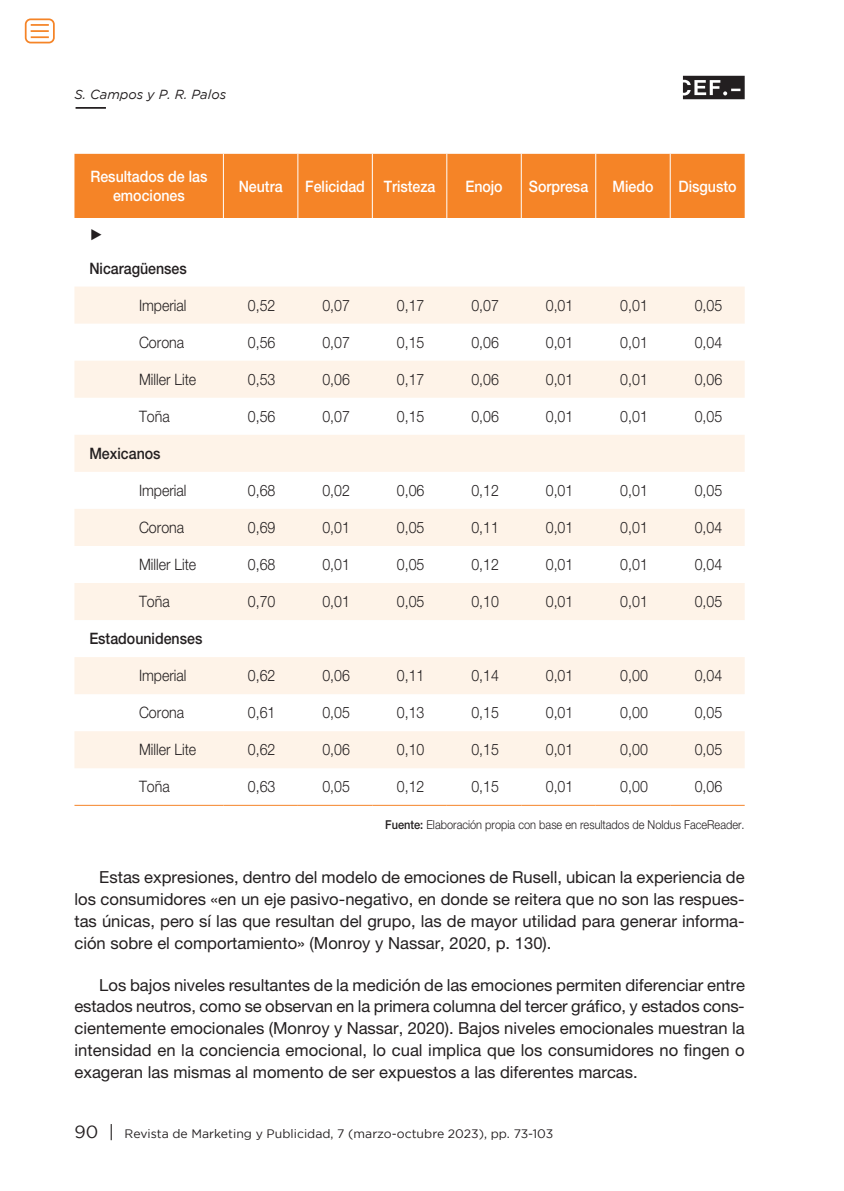
<style>
.page{position:relative;width:844px;height:1191px;background:#fff}
.page>*{position:absolute;margin:0;border:0;box-sizing:border-box;transform-origin:0 0}
.texto_normal{font:16.62px/21.9px "Helvetica Neue LT Std";color:#231f20;text-align:justify}
.t1{font:300 15.75px "Helvetica Neue LT Std";color:#231f20;scale:.9 1}
.t2{font:500 15.75px/18.4px "Helvetica Neue LT Std";color:#fff;text-align:center;scale:.9 1}
.t3{font:500 15.75px "Helvetica Neue LT Std";color:#231f20;scale:.9 1}
.Tablas_y_gráficos{font:700 15.75px "Arial";color:#231f20;scale:.9 1}
.t4{font:italic 13.12px "Gotham";color:#231f20}
.t5{font:12.25px "Gotham";color:#231f20}
.t6{font:300 12.25px "Helvetica Neue LT Std";color:#231f20;scale:.9 1}
.s1{font-weight:500}
.s2{font-size:17.5px}
</style>
<div class="page">
<svg style="left:682px;top:76px;width:62px;height:23px"></svg>
<hr style="left:76px;top:107px;width:30px;height:2px;background:#231f20">
<div style="left:74px;top:154px;width:670px;height:64px;background:#f58427"></div>
<svg style="left:74px;top:287px;width:670px;height:481px;fill:#fef3e8"></svg>
<hr style="left:74px;top:805px;width:149px;height:1px;background:#f58427">
<hr style="left:223px;top:805px;width:75px;height:1px;background:#f58427">
<hr style="left:298px;top:805px;width:74px;height:1px;background:#f58427">
<hr style="left:372px;top:805px;width:74px;height:1px;background:#f58427">
<hr style="left:446px;top:805px;width:75px;height:1px;background:#f58427">
<hr style="left:521px;top:805px;width:74px;height:1px;background:#f58427">
<hr style="left:595px;top:805px;width:75px;height:1px;background:#f58427">
<hr style="left:670px;top:805px;width:74px;height:1px;background:#f58427">
<hr style="left:223px;top:154px;width:1px;height:64px;background:#fff">
<hr style="left:297px;top:154px;width:1px;height:64px;background:#fff">
<hr style="left:372px;top:154px;width:1px;height:64px;background:#fff">
<hr style="left:446px;top:154px;width:1px;height:64px;background:#fff">
<hr style="left:520px;top:154px;width:1px;height:64px;background:#fff">
<hr style="left:595px;top:154px;width:1px;height:64px;background:#fff">
<hr style="left:669px;top:154px;width:1px;height:64px;background:#fff">
<div style="left:25px;top:18px;width:30px;height:25px;border:2px solid #f58427;border-radius:5px"></div>
<svg style="left:31px;top:24px;width:18px;height:14px"></svg>
<p class="t4" style="left:74px;top:87px;width:153px">S. Campos y P. R. Palos</p>
<p class="t2" style="left:90px;top:167px;width:131px">Resultados de las emociones</p>
<p class="t2" style="left:239px;top:177px;width:50px">Neutra</p>
<p class="t2" style="left:305px;top:177px;width:68px">Felicidad</p>
<p class="t2" style="left:383px;top:177px;width:59px">Tristeza</p>
<p class="t2" style="left:465px;top:177px;width:43px">Enojo</p>
<p class="t2" style="left:528px;top:177px;width:67px">Sorpresa</p>
<p class="t2" style="left:612px;top:177px;width:47px">Miedo</p>
<p class="t2" style="left:678px;top:177px;width:66px">Disgusto</p>
<p class="Tablas_y_gráficos" style="left:89px;top:223px;width:17px">►</p>
<p class="t3" style="left:89px;top:259px;width:110px">Nicaragüenses</p>
<p class="t1" style="left:139px;top:295px;width:54px">Imperial</p>
<p class="t1" style="left:248px;top:295px;width:32px">0,52</p>
<p class="t1" style="left:322px;top:295px;width:32px">0,07</p>
<p class="t1" style="left:397px;top:295px;width:32px">0,17</p>
<p class="t1" style="left:471px;top:295px;width:32px">0,07</p>
<p class="t1" style="left:545px;top:295px;width:32px">0,01</p>
<p class="t1" style="left:620px;top:295px;width:32px">0,01</p>
<p class="t1" style="left:694px;top:295px;width:32px">0,05</p>
<p class="t1" style="left:139px;top:332px;width:52px">Corona</p>
<p class="t1" style="left:248px;top:332px;width:32px">0,56</p>
<p class="t1" style="left:322px;top:332px;width:32px">0,07</p>
<p class="t1" style="left:397px;top:332px;width:32px">0,15</p>
<p class="t1" style="left:471px;top:332px;width:32px">0,06</p>
<p class="t1" style="left:545px;top:332px;width:32px">0,01</p>
<p class="t1" style="left:620px;top:332px;width:32px">0,01</p>
<p class="t1" style="left:694px;top:332px;width:32px">0,04</p>
<p class="t1" style="left:139px;top:369px;width:65px">Miller Lite</p>
<p class="t1" style="left:248px;top:369px;width:32px">0,53</p>
<p class="t1" style="left:322px;top:369px;width:32px">0,06</p>
<p class="t1" style="left:397px;top:369px;width:32px">0,17</p>
<p class="t1" style="left:471px;top:369px;width:32px">0,06</p>
<p class="t1" style="left:545px;top:369px;width:32px">0,01</p>
<p class="t1" style="left:620px;top:369px;width:32px">0,01</p>
<p class="t1" style="left:694px;top:369px;width:32px">0,06</p>
<p class="t1" style="left:139px;top:407px;width:36px">Toña</p>
<p class="t1" style="left:248px;top:407px;width:32px">0,56</p>
<p class="t1" style="left:322px;top:407px;width:32px">0,07</p>
<p class="t1" style="left:397px;top:407px;width:32px">0,15</p>
<p class="t1" style="left:471px;top:407px;width:32px">0,06</p>
<p class="t1" style="left:545px;top:407px;width:32px">0,01</p>
<p class="t1" style="left:620px;top:407px;width:32px">0,01</p>
<p class="t1" style="left:694px;top:407px;width:32px">0,05</p>
<p class="t3" style="left:89px;top:444px;width:81px">Mexicanos</p>
<p class="t1" style="left:139px;top:481px;width:54px">Imperial</p>
<p class="t1" style="left:248px;top:481px;width:32px">0,68</p>
<p class="t1" style="left:322px;top:481px;width:32px">0,02</p>
<p class="t1" style="left:397px;top:481px;width:32px">0,06</p>
<p class="t1" style="left:471px;top:481px;width:32px">0,12</p>
<p class="t1" style="left:545px;top:481px;width:32px">0,01</p>
<p class="t1" style="left:620px;top:481px;width:32px">0,01</p>
<p class="t1" style="left:694px;top:481px;width:32px">0,05</p>
<p class="t1" style="left:139px;top:518px;width:52px">Corona</p>
<p class="t1" style="left:248px;top:518px;width:32px">0,69</p>
<p class="t1" style="left:322px;top:518px;width:32px">0,01</p>
<p class="t1" style="left:397px;top:518px;width:32px">0,05</p>
<p class="t1" style="left:471px;top:518px;width:32px">0,11</p>
<p class="t1" style="left:545px;top:518px;width:32px">0,01</p>
<p class="t1" style="left:620px;top:518px;width:32px">0,01</p>
<p class="t1" style="left:694px;top:518px;width:32px">0,04</p>
<p class="t1" style="left:139px;top:555px;width:65px">Miller Lite</p>
<p class="t1" style="left:248px;top:555px;width:32px">0,68</p>
<p class="t1" style="left:322px;top:555px;width:32px">0,01</p>
<p class="t1" style="left:397px;top:555px;width:32px">0,05</p>
<p class="t1" style="left:471px;top:555px;width:32px">0,12</p>
<p class="t1" style="left:545px;top:555px;width:32px">0,01</p>
<p class="t1" style="left:620px;top:555px;width:32px">0,01</p>
<p class="t1" style="left:694px;top:555px;width:32px">0,04</p>
<p class="t1" style="left:139px;top:592px;width:36px">Toña</p>
<p class="t1" style="left:248px;top:592px;width:32px">0,70</p>
<p class="t1" style="left:322px;top:592px;width:32px">0,01</p>
<p class="t1" style="left:397px;top:592px;width:32px">0,05</p>
<p class="t1" style="left:471px;top:592px;width:32px">0,10</p>
<p class="t1" style="left:545px;top:592px;width:32px">0,01</p>
<p class="t1" style="left:620px;top:592px;width:32px">0,01</p>
<p class="t1" style="left:694px;top:592px;width:32px">0,05</p>
<p class="t3" style="left:89px;top:629px;width:127px">Estadounidenses</p>
<p class="t1" style="left:139px;top:666px;width:54px">Imperial</p>
<p class="t1" style="left:248px;top:666px;width:32px">0,62</p>
<p class="t1" style="left:322px;top:666px;width:32px">0,06</p>
<p class="t1" style="left:397px;top:666px;width:32px">0,11</p>
<p class="t1" style="left:471px;top:666px;width:32px">0,14</p>
<p class="t1" style="left:545px;top:666px;width:32px">0,01</p>
<p class="t1" style="left:620px;top:666px;width:32px">0,00</p>
<p class="t1" style="left:694px;top:666px;width:32px">0,04</p>
<p class="t1" style="left:139px;top:703px;width:52px">Corona</p>
<p class="t1" style="left:248px;top:703px;width:32px">0,61</p>
<p class="t1" style="left:322px;top:703px;width:32px">0,05</p>
<p class="t1" style="left:397px;top:703px;width:32px">0,13</p>
<p class="t1" style="left:471px;top:703px;width:32px">0,15</p>
<p class="t1" style="left:545px;top:703px;width:32px">0,01</p>
<p class="t1" style="left:620px;top:703px;width:32px">0,00</p>
<p class="t1" style="left:694px;top:703px;width:32px">0,05</p>
<p class="t1" style="left:139px;top:740px;width:65px">Miller Lite</p>
<p class="t1" style="left:248px;top:740px;width:32px">0,62</p>
<p class="t1" style="left:322px;top:740px;width:32px">0,06</p>
<p class="t1" style="left:397px;top:740px;width:32px">0,10</p>
<p class="t1" style="left:471px;top:740px;width:32px">0,15</p>
<p class="t1" style="left:545px;top:740px;width:32px">0,01</p>
<p class="t1" style="left:620px;top:740px;width:32px">0,00</p>
<p class="t1" style="left:694px;top:740px;width:32px">0,05</p>
<p class="t1" style="left:139px;top:777px;width:36px">Toña</p>
<p class="t1" style="left:248px;top:777px;width:32px">0,63</p>
<p class="t1" style="left:322px;top:777px;width:32px">0,05</p>
<p class="t1" style="left:397px;top:777px;width:32px">0,12</p>
<p class="t1" style="left:471px;top:777px;width:32px">0,15</p>
<p class="t1" style="left:545px;top:777px;width:32px">0,01</p>
<p class="t1" style="left:620px;top:777px;width:32px">0,00</p>
<p class="t1" style="left:694px;top:777px;width:32px">0,06</p>
<p class="t6" style="left:385px;top:817px;width:401px"><span class="s1">Fuente:</span> Elaboración propia con base en resultados de Noldus FaceReader.</p>
<p class="texto_normal" style="left:74px;top:866px;width:671px;text-indent:25px">Estas expresiones, dentro del modelo de emociones de Rusell, ubican la experiencia de los consumidores «en un eje pasivo-negativo, en donde se reitera que no son las respues&shy;tas únicas, pero sí las que resultan del grupo, las de mayor utilidad para generar informa&shy;ción sobre el comportamiento» (Monroy y Nassar, 2020, p. 130).</p>
<p class="texto_normal" style="left:74px;top:973px;width:671px;text-indent:25px">Los bajos niveles resultantes de la medición de las emociones permiten diferenciar entre estados neutros, como se observan en la primera columna del tercer gráfico, y estados cons&shy;cientemente emocionales (Monroy y Nassar, 2020). Bajos niveles emocionales muestran la intensidad en la conciencia emocional, lo cual implica que los consumidores no fingen o exageran las mismas al momento de ser expuestos a las diferentes marcas.</p>
<p class="t5" style="left:74px;top:1127px;width:480px"><span class="s2">90 |</span> Revista de Marketing y Publicidad, 7 (marzo-octubre 2023), pp. 73-103</p>
</div>
